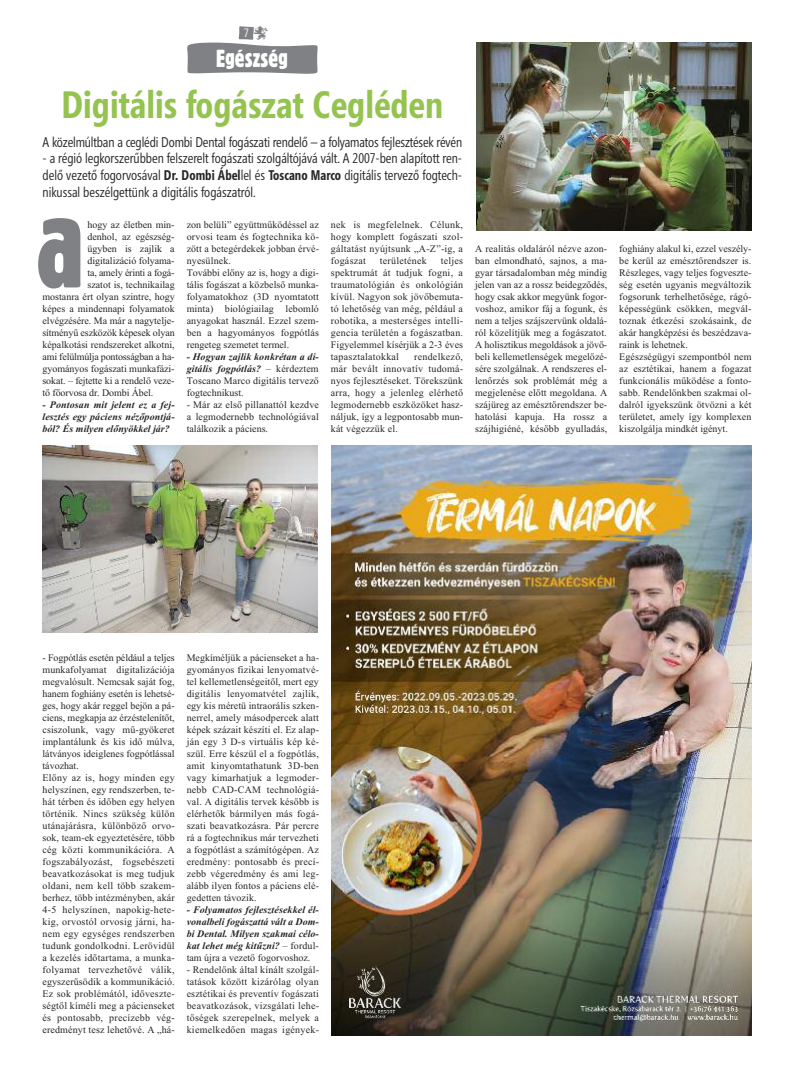
<style>
.page{position:relative;width:794px;height:1078px;background:#fff}
.page>*{position:absolute;margin:0;border:0;box-sizing:border-box;transform-origin:0 0}
.t1{font:118.9px "Gothic 821 Cn HU Normal";color:#7f8184}
.t2{font:700 38px "Segoe Condensed";color:#94c34f}
.t3{font:24px "Gothic 821 Cn HU Normal";color:#fff}
.t4{font:14px/16.8px "Segoe Condensed";letter-spacing:-.01em;color:#272627;text-align:justify;scale:.96 1}
.t5{font:12px "Segoe Condensed";color:#fff}
.t6{font:10px/12px "Times New Roman";letter-spacing:.01em;color:#272627;text-align:justify}
.t7{font:italic 700 10px/12px "Times New Roman";letter-spacing:.005em;color:#272627;text-align:justify}
.t8{font:10px "Times New Roman";letter-spacing:-.01em;color:#272627}
.t9{font:10px "Times New Roman";letter-spacing:-.015em;color:#272627}
.s1{font-weight:700}
.s2{font-weight:700;font-style:italic}
.s3{font-weight:400;font-style:normal}
</style>
<div class="page">
<img style="left:332px;top:445px;width:419px;height:590px">
<img style="left:43px;top:445px;width:274px;height:187px">
<img style="left:476px;top:43px;width:275px;height:187px">
<svg style="left:187px;top:26px;width:131px;height:48px"></svg>
<p class="t5" style="left:244px;top:26px;width:7px">7</p>
<h3 class="t3" style="left:216px;top:45px;width:73px">Egészség</h3>
<h2 class="t2" style="left:61px;top:82px;width:383px">Digitális fogászat Cegléden</h2>
<h3 class="t4" style="left:43px;top:133px;width:439px">A közelmúltban a ceglédi Dombi Dental fogászati rendelő – a folyamatos fejlesztések révén</h3>
<h3 class="t4" style="left:43px;top:150px;width:439px">- a régió legkorszerűbben felszerelt fogászati szolgáltójává vált. A 2007-ben alapított ren&shy;delő vezető fogorvosával <span class="s1">Dr. Dombi Ábel</span>lel és <span class="s1">Toscano Marco</span> digitális tervező fogtech&shy;nikussal beszélgettünk a digitális fogászatról.</h3>
<h1 class="t1" style="left:35px;top:177px;width:51px">a</h1>
<p class="t6" style="left:331px;top:219px;width:134px">nek is megfelelnek. Célunk, hogy komplett fogászati szol&shy;gáltatást nyújtsunk „A-Z”-ig, a fogászat</p>
<p class="t6" style="left:187px;top:219px;width:134px;text-align:left">zon belüli” együttműködéssel az orvosi team és fogtechnika kö&shy;zött a betegérdekek jobban érvé&shy;nyesülnek.<br>További előny az is, hogy a digi&shy;tális fogászat a közbelső munka&shy;folyamatokhoz (3D nyomtatott minta) biológiailag lebomló anyagokat használ. Ezzel szem&shy;ben a hagyományos fogpótlás rengeteg szemetet termel.</p>
<p class="t6" style="left:187px;top:351px;width:134px"><span class="s2">- Hogyan zajlik konkrétan a di&shy;gitális fogpótlás?</span> – kérdeztem Toscano Marco digitális tervező fogtechnikust.</p>
<p class="t6" style="left:187px;top:399px;width:134px">- Már az első pillanattól kezdve a legmodernebb technológiával találkozik a páciens.</p>
<p class="t6" style="left:87px;top:219px;width:89px">hogy az életben min-</p>
<p class="t6" style="left:87px;top:231px;width:89px">denhol, az egészség-</p>
<p class="t6" style="left:87px;top:243px;width:89px">ügyben is zajlik a</p>
<p class="t6" style="left:87px;top:255px;width:89px">digitalizáció folyama-</p>
<p class="t9" style="left:87px;top:267px;width:89px">ta, amely érinti a fogá-</p>
<p class="t6" style="left:87px;top:279px;width:89px">szatot is, technikailag</p>
<p class="t6" style="left:43px;top:291px;width:134px">mostanra ért olyan szintre, hogy</p>
<p class="t6" style="left:43px;top:303px;width:134px">képes a mindennapi folyamatok</p>
<p class="t6" style="left:43px;top:315px;width:134px">elvégzésére. Ma már a nagytelje-</p>
<p class="t8" style="left:43px;top:327px;width:134px">sítményű eszközök képesek olyan</p>
<p class="t6" style="left:43px;top:339px;width:134px">képalkotási rendszereket alkotni,</p>
<p class="t9" style="left:43px;top:351px;width:134px">ami felülmúlja pontosságban a ha-</p>
<p class="t6" style="left:43px;top:363px;width:134px">gyományos fogászati munkafázi-</p>
<p class="t8" style="left:43px;top:375px;width:134px">sokat. – fejtette ki a rendelő veze-</p>
<p class="t8" style="left:43px;top:387px;width:112px">tő főorvosa dr. Dombi Ábel.</p>
<p class="t7" style="left:43px;top:399px;width:134px">- Pontosan mit jelent ez a fej&shy;lesztés egy páciens nézőpontjá&shy;ból? És milyen előnyökkel jár?</p>
<p class="t6" style="left:331px;top:255px;width:134px;text-indent:110px">teljes spektrumát át tudjuk fogni, a traumatológián és onkológián kívül. Nagyon sok jövőbemuta&shy;tó lehetőség van még, például a robotika, a mesterséges intelli&shy;gencia területén a fogászatban.<br>Figyelemmel kísérjük a 2-3 éves tapasztalatokkal</p>
<p class="t6" style="left:380px;top:255px;width:48px">területének</p>
<p class="t6" style="left:331px;top:351px;width:134px;text-indent:83px">rendelkező, már bevált innovatív tudomá&shy;nyos fejlesztéseket. Törekszünk arra, hogy a jelenleg elérhető legmodernebb eszközöket hasz&shy;náljuk, így a legpontosabb mun&shy;kát végezzük el.</p>
<p class="t6" style="left:475px;top:243px;width:134px">A realitás oldaláról nézve azon&shy;ban elmondható, sajnos, a ma&shy;gyar társadalomban még mindig jelen van az a rossz beidegződés, hogy csak akkor megyünk fogor&shy;voshoz, amikor fáj a fogunk, és nem a teljes szájszervünk oldalá&shy;ról közelítjük meg a fogászatot.<br>A holisztikus megoldások a jövő&shy;beli kellemetlenségek megelőzé&shy;sére szolgálnak. A rendszeres el&shy;lenőrzés sok problémát még a megjelenése előtt megoldana. A szájüreg az emésztőrendszer be&shy;hatolási kapuja. Ha rossz a szájhigiéné, később gyulladás,</p>
<p class="t6" style="left:619px;top:243px;width:134px;text-align:left">foghiány alakul ki, ezzel veszély&shy;be kerül az emésztőrendszer is.<br>Részleges, vagy teljes fogveszte&shy;ség esetén ugyanis megváltozik fogsorunk terhelhetősége, rágó&shy;képességünk csökken, megvál&shy;toznak étkezési szokásaink, de akár hangképzési és beszédzava&shy;raink is lehetnek.<br>Egészségügyi szempontból nem az esztétikai, hanem a fogazat funkcionális működése a fonto&shy;sabb. Rendelőnkben szakmai ol&shy;dalról igyekszünk ötvözni a két területet, amely így komplexen kiszolgálja mindkét igényt.</p>
<p class="t6" style="left:43px;top:651px;width:134px;text-align:left">- Fogpótlás esetén például a teljes munkafolyamat digitalizációja megvalósult. Nemcsak saját fog, hanem foghiány esetén is lehetsé&shy;ges, hogy akár reggel bejön a pá&shy;ciens, megkapja az érzéstelenítőt, csiszolunk, vagy mű-gyökeret implantálunk és kis idő múlva, látványos ideiglenes fogpótlással távozhat.<br>Előny az is, hogy minden egy helyszínen, egy rendszerben, te&shy;hát térben és időben egy helyen történik. Nincs szükség külön utánajárásra, különböző orvo&shy;sok, team-ek egyeztetésére, több cég közti kommunikációra. A fogszabályozást, fogsebészeti beavatkozásokat is meg tudjuk oldani, nem kell több szakem&shy;berhez, több intézményben, akár<br>4-5 helyszínen, napokig-hete&shy;kig, orvostól orvosig járni, ha&shy;nem egy egységes rendszerben tudunk gondolkodni. Lerövidül a kezelés időtartama, a munka&shy;folyamat tervezhetővé válik, egyszerűsödik a kommunikáció.<br>Ez sok problémától, időveszte&shy;ségtől kíméli meg a pácienseket és pontosabb, precízebb vég&shy;eredményt tesz lehetővé. A „há-</p>
<p class="t6" style="left:187px;top:651px;width:134px">Megkíméljük a pácienseket a ha&shy;gyományos fizikai lenyomatvé&shy;tel kellemetlenségeitől, mert egy digitális lenyomatvétel zajlik, egy kis méretü intraorális szken&shy;nerrel, amely másodpercek alatt képek százait készíti el. Ez alap&shy;ján egy 3 D-s virtuális kép ké&shy;szül. Erre készül el a fogpótlás, amit kinyomtathatunk 3D-ben vagy kimarhatjuk a legmoder&shy;nebb CAD-CAM technológiá&shy;val. A digitális tervek később is elérhetők bármilyen más fogá&shy;szati beavatkozásra. Pár percre rá a fogtechnikus már tervezheti a fogpótlást a számítógépen. Az eredmény: pontosabb és precí&shy;zebb végeredmény és ami leg&shy;alább ilyen fontos a páciens elé&shy;gedetten távozik.</p>
<p class="t7" style="left:187px;top:903px;width:134px">- Folyamatos fejlesztésekkel él&shy;vonalbeli fogászattá vált a Dom&shy;bi Dental. Milyen szakmai célo&shy;kat lehet még kitűzni? <span class="s3">– fordul&shy;tam újra a vezető fogorvoshoz.</span></p>
<p class="t6" style="left:187px;top:963px;width:134px">- Rendelőnk által kínált szolgál&shy;tatások között kizárólag olyan esztétikai és preventív fogászati beavatkozások, vizsgálati lehe&shy;tőségek szerepelnek, melyek a kiemelkedően magas igények-</p>
</div>
